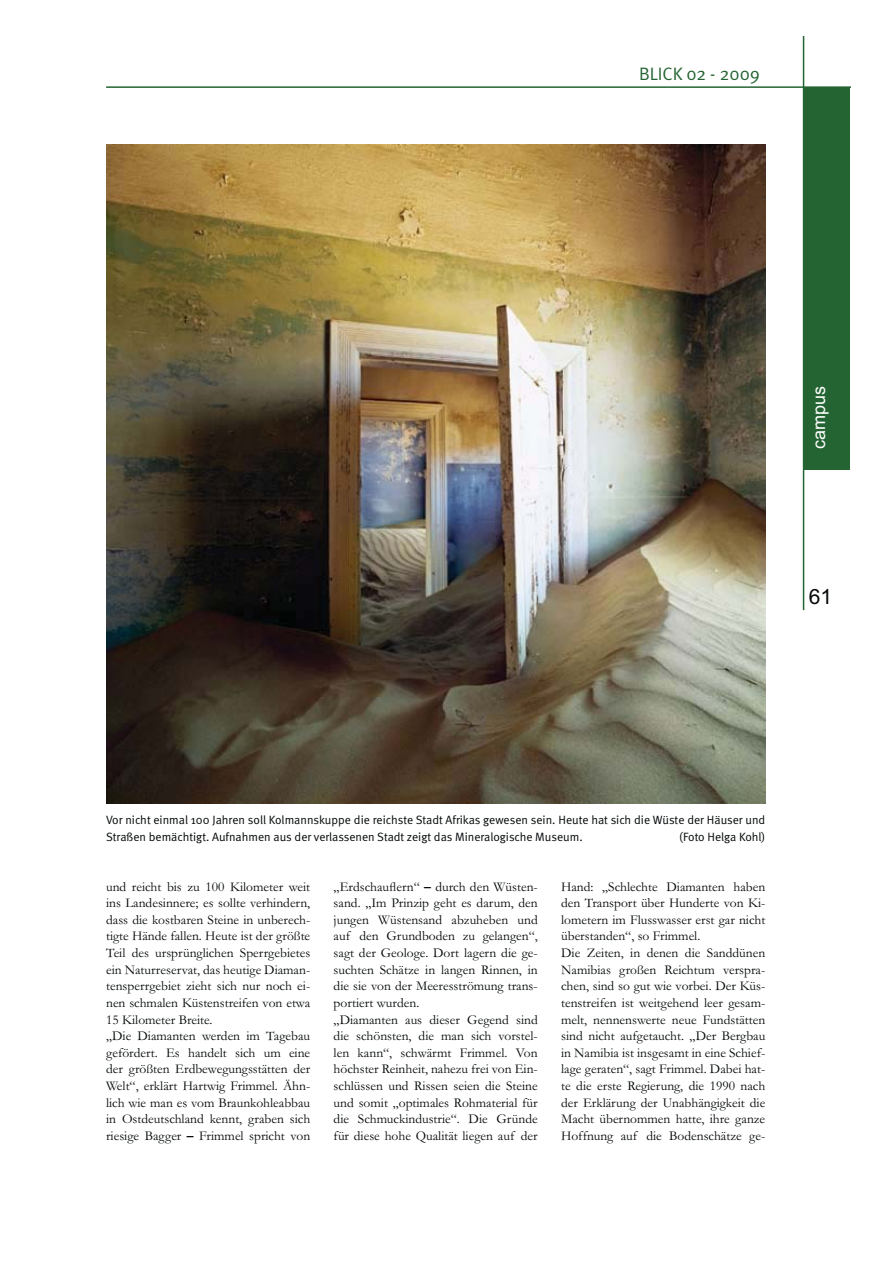
<style>
.page{position:relative;width:893px;height:1263px;background:#fff}
.page>*{position:absolute;margin:0;border:0;box-sizing:border-box;transform-origin:0 0}
.t1{font:21px "Arial";color:#040809}
.t2{font:18px "Meta Normal";color:#246432}
.t3{font:18px "Arial";color:#fff}
.t4{font:13.5px/16.6px "Garamond";color:#040809}
.t5{font:12px/16.6px "Meta Normal";color:#040809}
.s1{font-weight:700}
</style>
<div class="page">
<div style="left:803px;top:87px;width:47px;height:383px;background:#246432"></div>
<hr style="left:803px;top:36px;width:1px;height:574px;background:#246432">
<hr style="left:106px;top:86px;width:744px;height:2px;background:#246432">
<img style="left:106px;top:145px;width:659px;height:659px">
<h2 class="t2" style="left:639px;top:67px;width:122px">BLICK 02 - 2009</h2>
<h2 class="t3" style="left:808px;top:449px;width:65px;rotate:-90deg">campus</h2>
<h1 class="t1" style="left:809px;top:585px;width:25px">61</h1>
<p class="t5" style="left:106px;top:812px;width:661px">Vor nicht einmal 100 Jahren soll Kolmannskuppe die reichste Stadt Afrikas gewesen sein. Heute hat sich die Wüste der Häuser und<br>Straßen bemächtigt. Aufnahmen aus der verlassenen Stadt zeigt das Mineralogische Museum.</p>
<p class="t5" style="left:679px;top:829px;width:88px">(Foto Helga Kohl)</p>
<p class="t4" style="left:106px;top:880px;width:206px">und reicht bis zu 100 Kilometer weit ins Landesinnere; es sollte verhindern, dass die kostbaren Steine in unberech&shy;tigte Hände fallen. Heute ist der größte Teil des ursprünglichen Sperrgebietes ein Naturreservat, das heutige Diaman&shy;tensperrgebiet zieht sich nur noch ei&shy;nen schmalen Küstenstreifen von etwa 15 Kilometer Breite.<br>„Die Diamanten werden im Tagebau gefördert. Es handelt sich um eine der größten Erdbewegungsstätten der Welt“, erklärt Hartwig Frimmel. Ähn&shy;lich wie man es vom Braunkohleabbau in Ostdeutschland kennt, graben sich riesige Bagger <span class="s1">–</span> Frimmel spricht von</p>
<p class="t4" style="left:334px;top:880px;width:206px">„Erdschauflern“ <span class="s1">–</span> durch den Wüsten&shy;sand. „Im Prinzip geht es darum, den jungen Wüstensand abzuheben und auf den Grundboden zu gelangen“, sagt der Geologe. Dort lagern die ge&shy;suchten Schätze in langen Rinnen, in die sie von der Meeresströmung trans&shy;portiert wurden.<br>„Diamanten aus dieser Gegend sind die schönsten, die man sich vorstel&shy;len kann“, schwärmt Frimmel. Von höchster Reinheit, nahezu frei von Ein&shy;schlüssen und Rissen seien die Steine und somit „optimales Rohmaterial für die Schmuckindustrie“. Die Gründe für diese hohe Qualität liegen auf der</p>
<p class="t4" style="left:561px;top:880px;width:206px">Hand: „Schlechte Diamanten haben den Transport über Hunderte von Ki&shy;lometern im Flusswasser erst gar nicht überstanden“, so Frimmel.<br>Die Zeiten, in denen die Sanddünen Namibias großen Reichtum verspra&shy;chen, sind so gut wie vorbei. Der Küs&shy;tenstreifen ist weitgehend leer gesam&shy;melt, nennenswerte neue Fundstätten sind nicht aufgetaucht. „Der Bergbau in Namibia ist insgesamt in eine Schief&shy;lage geraten“, sagt Frimmel. Dabei hat&shy;te die erste Regierung, die 1990 nach der Erklärung der Unabhängigkeit die Macht übernommen hatte, ihre ganze Hoffnung auf die Bodenschätze ge-</p>
</div>
